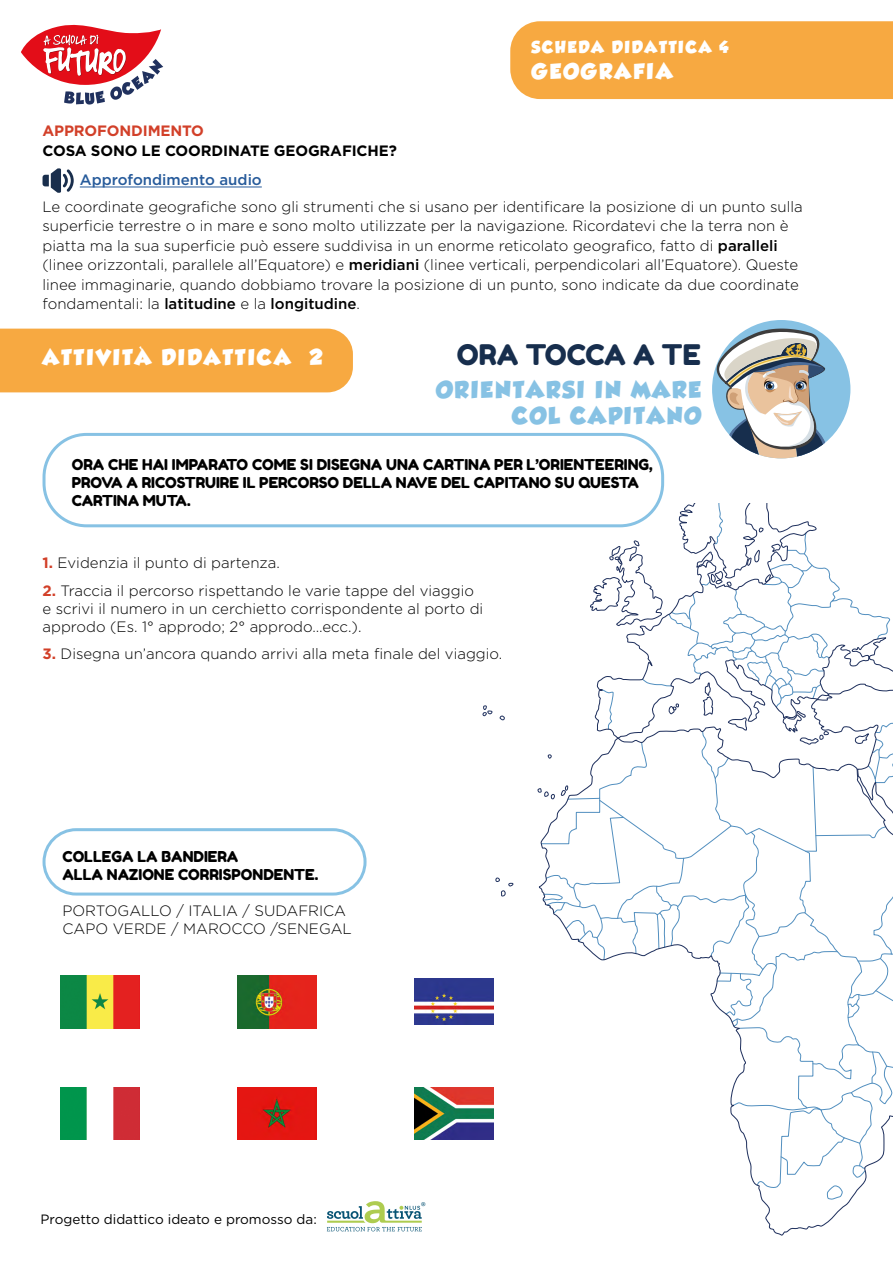
<style>
.page{position:relative;width:893px;height:1263px;background:#fff}
.page>*{position:absolute;margin:0;border:0;box-sizing:border-box;transform-origin:0 0}
.t1{font:28.35px "Fredoka One";color:#172e4d}
.t2{font:21px/25.2px "GROBOLD";letter-spacing:.1em;color:#87c2e4;text-align:right}
.t3{font:19.5px "GROBOLD";letter-spacing:.12em;color:#fff}
.t4{font:300 15px/19.5px "Gotham";color:#000}
.t5{font:15px/18px "Fredoka One";color:#000}
.t6{font:700 15px "Gotham";letter-spacing:-.01em;color:#000}
.t7{font:500 15px "Gotham";color:#275b9b}
.t8{font:15px "GROBOLD";letter-spacing:.12em;color:#fff}
.t9{font:700 15px "Gotham";letter-spacing:-.01em;color:#d24029}
.t10{font:13.5px "Gotham";color:#000}
.t11{font:600 11.4px "Archer";color:#075374}
.s1{font-weight:500}
.s2{font-weight:700;color:#d24029}
</style>
<div class="page">
<svg style="left:21px;top:24px;width:142px;height:81px"></svg>
<svg style="left:327px;top:1201px;width:95px;height:30px"></svg>
<div style="left:0;top:329px;width:353px;height:63px;background:#f7a941"></div>
<div style="left:510px;top:21px;width:383px;height:78px;background:#f7a941"></div>
<div style="left:712px;top:320px;width:138px;height:138px;background:#87c2e4;border-radius:50%"></div>
<svg style="left:717px;top:321px;width:117px;height:137px"></svg>
<div style="left:43px;top:433px;width:621px;height:94px;border:3px solid #87c2e4;border-radius:43px"></div>
<svg style="left:482px;top:705px;width:11px;height:11px"></svg>
<svg style="left:499px;top:715px;width:6px;height:5px"></svg>
<svg style="left:537px;top:504px;width:356px;height:288px"></svg>
<svg style="left:495px;top:877px;width:19px;height:19px"></svg>
<svg style="left:538px;top:726px;width:355px;height:510px"></svg>
<div style="left:43px;top:828px;width:324px;height:67px;border:3px solid #87c2e4;border-radius:32px"></div>
<img style="left:415px;top:979px;width:78px;height:46px">
<img style="left:415px;top:1087px;width:78px;height:52px">
<img style="left:238px;top:976px;width:78px;height:52px">
<img style="left:238px;top:1087px;width:78px;height:52px">
<img style="left:61px;top:976px;width:78px;height:52px">
<img style="left:61px;top:1087px;width:78px;height:52px">
<svg style="left:43px;top:168px;width:31px;height:25px"></svg>
<hr style="left:80px;top:187px;width:182px;height:1px;background:#275b9b">
<p class="t9" style="left:43px;top:121px;width:163px">APPROFONDIMENTO</p>
<p class="t6" style="left:43px;top:140px;width:356px">COSA SONO LE COORDINATE GEOGRAFICHE?</p>
<p class="t7" style="left:80px;top:170px;width:183px">Approfondimento audio</p>
<p class="t8" style="left:531px;top:38px;width:199px">SCHEDA DIDATTICA 4</p>
<h3 class="t3" style="left:531px;top:59px;width:143px">GEOGRAFIA</h3>
<p class="t4" style="left:43px;top:196px;width:762px">Le coordinate geografiche sono gli strumenti che si usano per identificare la posizione di un punto sulla superficie terrestre o in mare e sono molto utilizzate per la navigazione. Ricordatevi che la terra non è piatta ma la sua superficie può essere suddivisa in un enorme reticolato geografico, fatto di <span class="s1">paralleli </span>(linee orizzontali, parallele all’Equatore) e <span class="s1">meridiani</span> (linee verticali, perpendicolari all’Equatore). Queste linee immaginarie, quando dobbiamo trovare la posizione di un punto, sono indicate da due coordinate fondamentali: la <span class="s1">latitudine</span> e la <span class="s1">longitudine</span>.</p>
<h3 class="t3" style="left:43px;top:345px;width:282px">ATTIVITÀ DIDATTICA 2</h3>
<h1 class="t1" style="left:457px;top:337px;width:245px">ORA TOCCA A TE</h1>
<h2 class="t2" style="left:436px;top:377px;width:266px">ORIENTARSI IN MARE<br>COL CAPITANO</h2>
<p class="t5" style="left:72px;top:455px;width:582px">ORA CHE HAI IMPARATO COME SI DISEGNA UNA CARTINA PER L’ORIENTEERING,<br>PROVA A RICOSTRUIRE IL PERCORSO DELLA NAVE DEL CAPITANO SU QUESTA<br>CARTINA MUTA.</p>
<p class="t4" style="left:43px;top:553px;width:239px"><span class="s2">1.</span> Evidenzia il punto di partenza.</p>
<p class="t4" style="left:43px;top:581px;width:442px;line-height:18px"><span class="s2">2.</span> Traccia il percorso rispettando le varie tappe del viaggio e scrivi il numero in un cerchietto corrispondente al porto di approdo (Es. 1° approdo; 2° approdo…ecc.).</p>
<p class="t4" style="left:43px;top:644px;width:461px"><span class="s2">3.</span> Disegna un’ancora quando arrivi alla meta finale del viaggio.</p>
<p class="t5" style="left:63px;top:847px;width:257px">COLLEGA LA BANDIERA<br>ALLA NAZIONE CORRISPONDENTE.</p>
<p class="t4" style="left:63px;top:901px;width:291px;line-height:18px">PORTOGALLO / ITALIA / SUDAFRICA<br>CAPO VERDE / MAROCCO /SENEGAL</p>
<p class="t10" style="left:40px;top:1211px;width:278px">Progetto didattico ideato e promosso da:</p>
<p class="t11" style="left:421px;top:1197px;width:6px">®</p>
</div>
